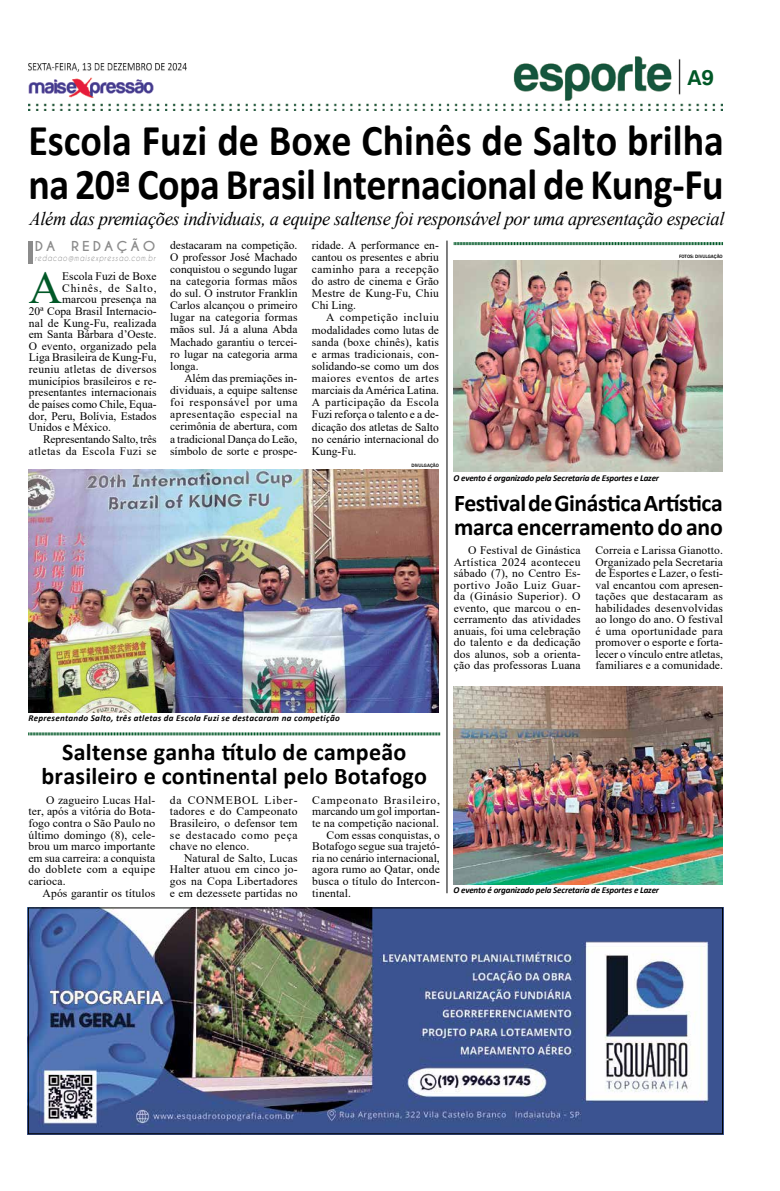
<style>
.page{position:relative;width:780px;height:1191px;background:#fff}
.page>*{position:absolute;margin:0;border:0;box-sizing:border-box;transform-origin:0 0}
.t1{font:46.2px "Times New Roman";color:#015827}
.t2{font:700 44px/44px "Calibri";letter-spacing:-.01em;color:#000;scale:.91 1}
.t3{font:700 24px/24px "Calibri";letter-spacing:.01em;color:#000;text-align:center}
.t4{font:700 24px/24px "Calibri";letter-spacing:-.015em;color:#000}
.t5{font:22px "Harabara";color:#015827}
.t6{font:italic 19px "Times New Roman";letter-spacing:-.02em;color:#000}
.t7{font:700 12.9px "Caviar Dreams";letter-spacing:.22em;color:#8b8b8b;scale:1.07 1}
.t8{font:11.5px/12.1px "Times New Roman";letter-spacing:.005em;color:#000;text-align:justify}
.t9{font:11.5px "Times New Roman";letter-spacing:.025em;color:#000}
.t10{font:11.5px "Times New Roman";letter-spacing:.035em;color:#000}
.t11{font:11.5px "Times New Roman";letter-spacing:.065em;color:#000}
.t12{font:11.5px "Times New Roman";letter-spacing:.07em;color:#000}
.t13{font:italic 700 9px "Calibri";letter-spacing:-.02em;color:#000}
.t14{font:italic 700 9px "Calibri";letter-spacing:.03em;color:#000}
.t15{font:italic 8.3px "Caviar Dreams";letter-spacing:.11em;color:#8b8b8b;scale:.83 1}
.t16{font:500 4.9px "Franklin Gothic";color:#000}
</style>
<div class="page">
<img style="left:28px;top:57px;width:694px;height:54px">
<img style="left:28px;top:64px;width:158px;height:7px">
<img style="left:30px;top:909px;width:691px;height:223px">
<div style="left:28px;top:907px;width:695px;height:227px;border:1px solid #000"></div>
<img style="left:28px;top:469px;width:411px;height:243px">
<hr style="left:28px;top:241px;width:4px;height:22px;background:#8b8b8b">
<svg style="left:454px;top:242px;width:269px;height:3px"></svg>
<hr style="left:446px;top:241px;width:1px;height:652px;background:#000">
<img style="left:453px;top:260px;width:269px;height:212px">
<img style="left:453px;top:687px;width:269px;height:197px">
<svg style="left:28px;top:732px;width:412px;height:4px;background:#7fab92"></svg>
<h3 class="t5" style="left:687px;top:66px;width:28px">A9</h3>
<h2 class="t2" style="left:28px;top:118px;width:765px">Escola Fuzi de Boxe Chinês de Salto brilha na 20ª Copa Brasil Internacional de Kung-Fu</h2>
<h3 class="t6" style="left:30px;top:206px;width:696px">Além das premiações individuais, a equipe saltense foi responsável por uma apresentação especial</h3>
<p class="t7" style="left:35px;top:238px;width:114px">DA REDAÇÃO</p>
<p class="t15" style="left:35px;top:253px;width:147px">redacao@maisexpressao.com.br</p>
<h1 class="t1" style="left:29px;top:255px;width:35px">A</h1>
<p class="t8" style="left:62px;top:270px;width:96px">Escola Fuzi de Boxe</p>
<p class="t12" style="left:62px;top:280px;width:96px">Chinês, de Salto,</p>
<p class="t8" style="left:62px;top:293px;width:96px">marcou presença na</p>
<p class="t8" style="left:29px;top:304px;width:129px">20ª Copa Brasil Internacio-</p>
<p class="t8" style="left:29px;top:316px;width:129px">nal de Kung-Fu, realizada</p>
<p class="t8" style="left:29px;top:328px;width:129px">em Santa Bárbara d’Oeste.</p>
<p class="t8" style="left:29px;top:339px;width:129px">O evento, organizado pela</p>
<p class="t8" style="left:29px;top:351px;width:129px">Liga Brasileira de Kung-Fu,</p>
<p class="t9" style="left:29px;top:361px;width:129px">reuniu atletas de diversos</p>
<p class="t8" style="left:29px;top:374px;width:129px">municípios brasileiros e re-</p>
<p class="t8" style="left:29px;top:386px;width:129px">presentantes internacionais</p>
<p class="t8" style="left:29px;top:398px;width:129px">de países como Chile, Equa-</p>
<p class="t8" style="left:29px;top:409px;width:129px">dor, Peru, Bolívia, Estados</p>
<p class="t8" style="left:29px;top:421px;width:84px">Unidos e México.</p>
<p class="t8" style="left:43px;top:433px;width:115px">Representando Salto, três</p>
<p class="t10" style="left:29px;top:443px;width:129px">atletas da Escola Fuzi se</p>
<p class="t8" style="left:170px;top:238px;width:129px">destacaram na competição.<br>O professor José Machado conquistou o segundo lugar na categoria formas mãos do sul. O instrutor Franklin Carlos alcançou o primeiro lugar na categoria formas mãos sul. Já a aluna Abda Machado garantiu o tercei&shy;ro lugar na categoria arma longa.</p>
<p class="t8" style="left:170px;top:372px;width:129px;text-indent:14px">Além das premiações in&shy;dividuais, a equipe saltense foi responsável por uma apresentação especial na cerimônia de abertura, com a tradicional Dança do Leão, símbolo de sorte e prospe-</p>
<p class="t8" style="left:312px;top:238px;width:128px">ridade. A performance en&shy;cantou os presentes e abriu caminho para a recepção do astro de cinema e Grão Mestre de Kung-Fu, Chiu Chi Ling.</p>
<p class="t8" style="left:312px;top:311px;width:128px;text-indent:14px">A competição incluiu modalidades como lutas de sanda (boxe chinês), katis e armas tradicionais, con&shy;solidando-se como um dos maiores eventos de artes marciais da América Latina.<br>A participação da Escola Fuzi reforça o talento e a de&shy;dicação dos atletas de Salto no cenário internacional do Kung-Fu.</p>
<p class="t16" style="left:411px;top:462px;width:29px">DIVULGAÇÃO</p>
<p class="t16" style="left:679px;top:253px;width:45px">FOTOS: DIVULGAÇÃO</p>
<p class="t13" style="left:453px;top:471px;width:207px">O evento é organizado pela Secretaria de Esportes e Lazer</p>
<h3 class="t4" style="left:454px;top:491px;width:270px">Festival de Ginástica Artística marca encerramento do ano</h3>
<p class="t8" style="left:454px;top:544px;width:128px;line-height:11.5px;text-indent:14px">O Festival de Ginástica Artística 2024 aconteceu sábado (7), no Centro Es&shy;portivo João Luiz Guar&shy;da (Ginásio Superior). O evento, que marcou o en&shy;cerramento das atividades anuais, foi uma celebração do talento e da dedicação dos alunos, sob a orienta&shy;ção das professoras Luana</p>
<p class="t8" style="left:595px;top:544px;width:129px;line-height:11.5px">Correia e Larissa Gianotto.<br>Organizado pela Secretaria de Esportes e Lazer, o festi&shy;val encantou com apresen&shy;tações que destacaram as habilidades desenvolvidas ao longo do ano. O festival é uma oportunidade para promover o esporte e forta&shy;lecer o vínculo entre atletas, familiares e a comunidade.</p>
<p class="t14" style="left:28px;top:711px;width:313px">Representando Salto, três atletas da Escola Fuzi se destacaram na competição</p>
<h3 class="t3" style="left:41px;top:739px;width:387px">Saltense ganha título de campeão brasileiro e continental pelo Botafogo</h3>
<p class="t8" style="left:28px;top:793px;width:128px;line-height:11.6px;text-indent:18px">O zagueiro Lucas Hal&shy;ter, após a vitória do Bota&shy;fogo contra o São Paulo no último domingo (8), cele&shy;brou um marco importante em sua carreira: a conquista do doblete com a equipe carioca.</p>
<p class="t8" style="left:43px;top:886px;width:114px">Após garantir os títulos</p>
<p class="t11" style="left:312px;top:791px;width:129px">Campeonato Brasileiro,</p>
<p class="t8" style="left:312px;top:805px;width:129px">marcando um gol importan-</p>
<p class="t8" style="left:312px;top:816px;width:128px">te na competição nacional.</p>
<p class="t8" style="left:326px;top:828px;width:115px">Com essas conquistas, o</p>
<p class="t8" style="left:312px;top:840px;width:129px">Botafogo segue sua trajetó-</p>
<p class="t8" style="left:312px;top:851px;width:129px">ria no cenário internacional,</p>
<p class="t8" style="left:312px;top:863px;width:129px">agora rumo ao Qatar, onde</p>
<p class="t8" style="left:312px;top:874px;width:129px">busca o título do Intercon-</p>
<p class="t8" style="left:312px;top:886px;width:40px">tinental.</p>
<p class="t8" style="left:170px;top:793px;width:129px;line-height:11.6px">da CONMEBOL Liber&shy;tadores e do Campeonato Brasileiro, o defensor tem se destacado como peça chave no elenco.</p>
<p class="t8" style="left:170px;top:851px;width:129px;line-height:11.6px;text-indent:14px">Natural de Salto, Lucas Halter atuou em cinco jo&shy;gos na Copa Libertadores e em dezessete partidas no</p>
<p class="t13" style="left:453px;top:884px;width:207px">O evento é organizado pela Secretaria de Esportes e Lazer</p>
</div>
